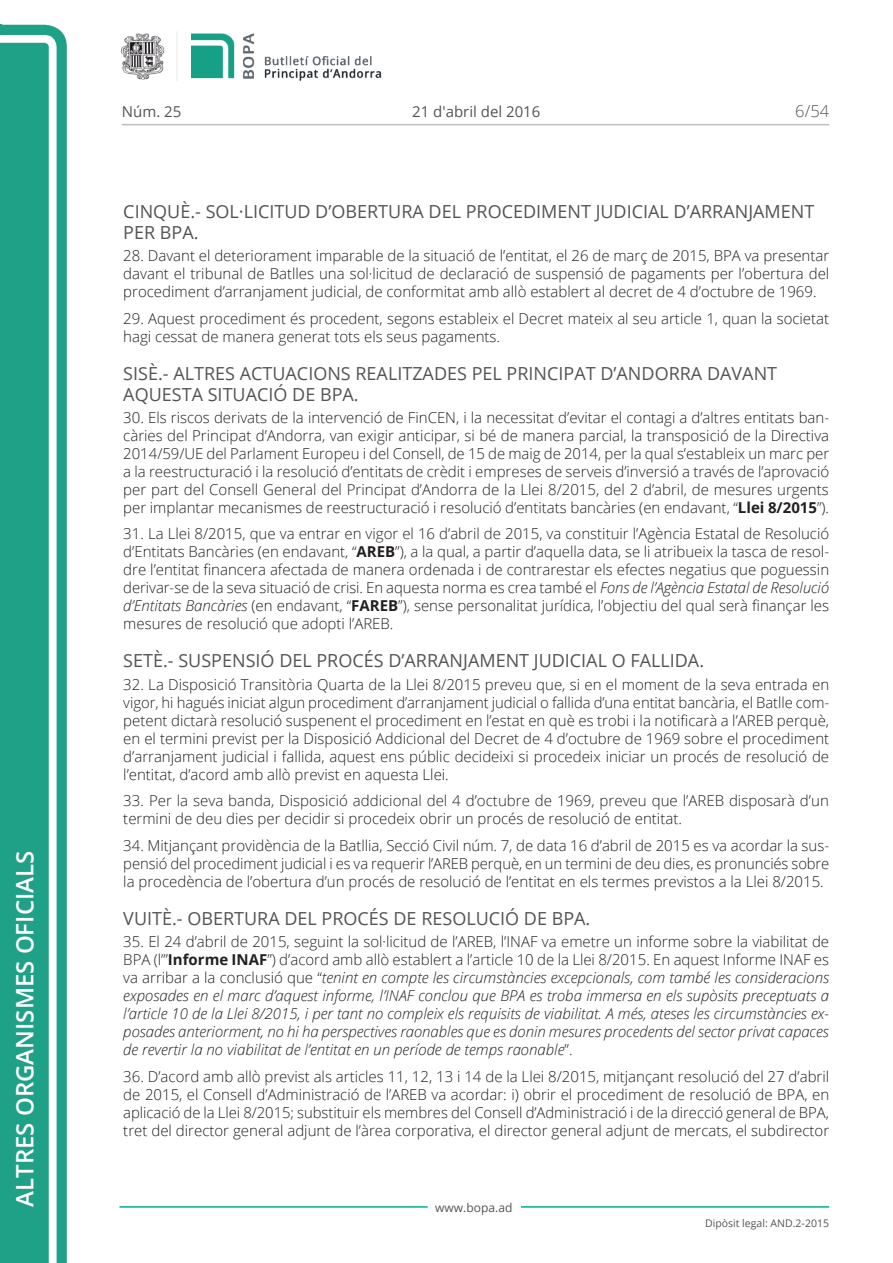
<style>
.page{position:relative;width:893px;height:1263px;background:#fff}
.page>*{position:absolute;margin:0;border:0;box-sizing:border-box;transform-origin:0 0}
.t1{font:600 24px "Open Sans";color:#fff}
.Titol_6{font:18px/21px "Open Sans";color:#545454}
.t2{font:300 16.5px "Open Sans";color:#545454}
.Body_text{font:300 15px/18px "Open Sans";color:#231f20;text-align:justify}
.Body_text-2{font:italic 300 15px/18px "Open Sans";color:#231f20;text-align:justify}
.t3{font:15px "Open Sans";color:#545454}
.t4{font:12px "Open Sans";color:#545454}
.t5{font:10.5px "Open Sans";color:#545454}
.s1{font-weight:700}
.s2{font-style:italic}
.s3{font-style:normal}
.s4{font-weight:700;font-style:normal}
</style>
<div class="page">
<svg style="left:0;top:25px;width:67px;height:1238px;fill:#1ea187"></svg>
<div style="left:0;top:43px;width:49px;height:1220px;background:#1ea187"></div>
<img style="left:122px;top:32px;width:260px;height:49px">
<hr style="left:119px;top:1206px;width:309px;height:2px;background:#00ae91">
<hr style="left:521px;top:1206px;width:308px;height:2px;background:#00ae91">
<hr style="left:122px;top:124px;width:707px;height:1px;background:#bcbdc0">
<h1 class="t1" style="left:8px;top:1207px;width:358px;rotate:-90deg">Altres organismes oficials</h1>
<p class="t3" style="left:122px;top:102px;width:61px">Núm. 25</p>
<p class="t3" style="left:412px;top:102px;width:130px">21 d'abril del 2016</p>
<p class="t2" style="left:795px;top:100px;width:35px">6/54</p>
<p class="Titol_6" style="left:123px;top:200px;width:692px">CINQUÈ.- SOL·LICITUD D’OBERTURA DEL PROCEDIMENT JUDICIAL D’ARRANJAMENT<br>PER BPA.</p>
<p class="Body_text" style="left:123px;top:246px;width:707px">28. Davant el deteriorament imparable de la situació de l’entitat, el 26 de març de 2015, BPA va presentar davant el tribunal de Batlles una sol·licitud de declaració de suspensió de pagaments per l’obertura del procediment d’arranjament judicial, de conformitat amb allò establert al decret de 4 d’octubre de 1969.</p>
<p class="Body_text" style="left:123px;top:309px;width:707px">29. Aquest procediment és procedent, segons estableix el Decret mateix al seu article 1, quan la societat hagi cessat de manera generat tots els seus pagaments.</p>
<p class="Titol_6" style="left:123px;top:362px;width:655px">SISÈ.- ALTRES ACTUACIONS REALITZADES PEL PRINCIPAT D’ANDORRA DAVANT<br>AQUESTA SITUACIÓ DE BPA.</p>
<p class="Body_text" style="left:123px;top:408px;width:707px">30. Els riscos derivats de la intervenció de FinCEN, i la necessitat d’evitar el contagi a d’altres entitats ban&shy;càries del Principat d’Andorra, van exigir anticipar, si bé de manera parcial, la transposició de la Directiva 2014/59/UE del Parlament Europeu i del Consell, de 15 de maig de 2014, per la qual s’estableix un marc per a la reestructuració i la resolució d’entitats de crèdit i empreses de serveis d’inversió a través de l’aprovació per part del Consell General del Principat d’Andorra de la Llei 8/2015, del 2 d’abril, de mesures urgents per implantar mecanismes de reestructuració i resolució d’entitats bancàries (en endavant, “<span class="s1">Llei 8/2015</span>”).</p>
<p class="Body_text" style="left:123px;top:525px;width:707px">31. La Llei 8/2015, que va entrar en vigor el 16 d’abril de 2015, va constituir l’Agència Estatal de Resolució d’Entitats Bancàries (en endavant, “<span class="s1">AREB</span>”), a la qual, a partir d’aquella data, se li atribueix la tasca de resol&shy;dre l’entitat financera afectada de manera ordenada i de contrarestar els efectes negatius que poguessin derivar-se de la seva situació de crisi. En aquesta norma es crea també el <span class="s2">Fons de l’Agència Estatal de Resolució d’Entitats Bancàries</span> (en endavant, “<span class="s1">FAREB</span>”), sense personalitat jurídica, l’objectiu del qual serà finançar les mesures de resolució que adopti l’AREB.</p>
<p class="Titol_6" style="left:123px;top:650px;width:582px">SETÈ.- SUSPENSIÓ DEL PROCÉS D’ARRANJAMENT JUDICIAL O FALLIDA.</p>
<p class="Body_text" style="left:123px;top:675px;width:707px">32. La Disposició Transitòria Quarta de la Llei 8/2015 preveu que, si en el moment de la seva entrada en vigor, hi hagués iniciat algun procediment d’arranjament judicial o fallida d’una entitat bancària, el Batlle com&shy;petent dictarà resolució suspenent el procediment en l’estat en què es trobi i la notificarà a l’AREB perquè, en el termini previst per la Disposició Addicional del Decret de 4 d’octubre de 1969 sobre el procediment d’arranjament judicial i fallida, aquest ens públic decideixi si procedeix iniciar un procés de resolució de l’entitat, d’acord amb allò previst en aquesta Llei.</p>
<p class="Body_text" style="left:123px;top:791px;width:707px">33. Per la seva banda, Disposició addicional del 4 d’octubre de 1969, preveu que l’AREB disposarà d’un termini de deu dies per decidir si procedeix obrir un procés de resolució de entitat.</p>
<p class="Body_text" style="left:123px;top:836px;width:708px">34. Mitjançant providència de la Batllia, Secció Civil núm. 7, de data 16 d’abril de 2015 es va acordar la sus&shy;pensió del procediment judicial i es va requerir l’AREB perquè, en un termini de deu dies, es pronunciés sobre la procedència de l’obertura d’un procés de resolució de l’entitat en els termes previstos a la Llei 8/2015.</p>
<p class="Titol_6" style="left:123px;top:907px;width:469px">VUITÈ.- OBERTURA DEL PROCÉS DE RESOLUCIÓ DE BPA.</p>
<p class="Body_text-2" style="left:123px;top:932px;width:707px"><span class="s3">35. El 24 d’abril de 2015, seguint la sol·licitud de l’AREB, l’INAF va emetre un informe sobre la viabilitat de BPA (l’”</span><span class="s4">Informe INAF</span><span class="s3">”) d’acord amb allò establert a l’article 10 de la Llei 8/2015. En aquest Informe INAF es va arribar a la conclusió que “</span>tenint en compte les circumstàncies excepcionals, com també les consideracions exposades en el marc d’aquest informe, l’INAF conclou que BPA es troba immersa en els supòsits preceptuats a l’article 10 de la Llei 8/2015, i per tant no compleix els requisits de viabilitat. A més, ateses les circumstàncies ex&shy;posades anteriorment, no hi ha perspectives raonables que es donin mesures procedents del sector privat capaces de revertir la no viabilitat de l’entitat en un període de temps raonable<span class="s3">”.</span></p>
<p class="Body_text" style="left:123px;top:1067px;width:707px">36. D’acord amb allò previst als articles 11, 12, 13 i 14 de la Llei 8/2015, mitjançant resolució del 27 d’abril de 2015, el Consell d’Administració de l’AREB va acordar: i) obrir el procediment de resolució de BPA, en aplicació de la Llei 8/2015; substituir els membres del Consell d’Administració i de la direcció general de BPA, tret del director general adjunt de l’àrea corporativa, el director general adjunt de mercats, el subdirector</p>
<p class="t4" style="left:435px;top:1199px;width:79px">www.bopa.ad</p>
<p class="t5" style="left:705px;top:1216px;width:125px">Dipòsit legal: AND.2-2015</p>
</div>
